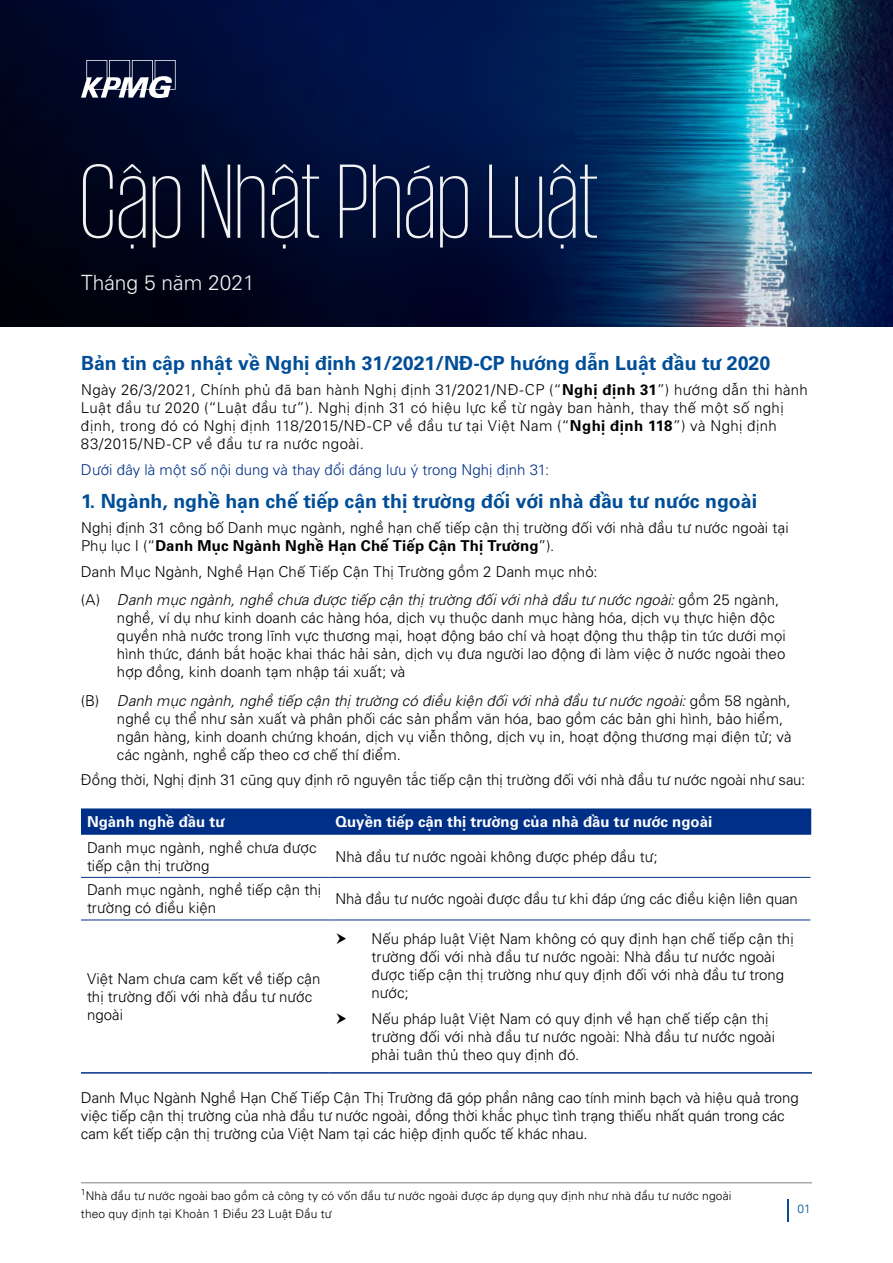
<style>
.page{position:relative;width:893px;height:1263px;background:#fff}
.page>*{position:absolute;margin:0;border:0;box-sizing:border-box;transform-origin:0 0}
.t1{font:200 108px "VNIKPMG";color:#f2f2f2}
.t2{font:300 21px "VNI Univers 45";color:#f2f2f2}
.t3{font:700 19.5px "VNI Univers 65";color:#004e98}
.t4{font:300 15px/18px "VNI Univers 45";letter-spacing:.005em;color:#000}
.t5{font:300 15px/18px "VNI Univers 45";letter-spacing:.025em;color:#000}
.t6{font:700 15px "VNI Univers 65";color:#fff}
.t7{font:300 15px "VNI Univers 45";letter-spacing:.005em;color:#002f87}
.t8{font:700 15px "VNI Univers 65";letter-spacing:.01em;color:#000}
.t9{font:300 12px/18px "VNI Univers 45";letter-spacing:.015em;color:#000}
.t10{font:300 12px "VNI Univers 45";color:#004e98}
.s1{font-family:"VNI Univers 65";font-weight:700}
.s2{font-family:"VNI Univers 45";font-weight:300}
.s3{font-style:italic}
</style>
<div class="page">
<img style="left:0;top:0;width:893px;height:326px">
<svg style="left:787px;top:1199px;width:1px;height:22px"></svg>
<svg style="left:81px;top:60px;width:95px;height:38px"></svg>
<svg style="left:81px;top:808px;width:730px;height:27px;background:#06348a"></svg>
<hr style="left:81px;top:877px;width:248px;height:1px;background:#002f87">
<hr style="left:329px;top:877px;width:481px;height:1px;background:#002f87">
<hr style="left:81px;top:919px;width:248px;height:1px;background:#002f87">
<hr style="left:329px;top:919px;width:481px;height:1px;background:#002f87">
<hr style="left:81px;top:1072px;width:248px;height:1px;background:#002f87">
<hr style="left:329px;top:1072px;width:483px;height:1px;background:#002f87">
<hr style="left:81px;top:1182px;width:731px;height:1px;background:#808285">
<h1 class="t1" style="left:80px;top:142px;width:522px">Cập Nhật Pháp Luật</h1>
<h2 class="t2" style="left:81px;top:267px;width:175px">Tháng 5 năm 2021</h2>
<h3 class="t3" style="left:81px;top:349px;width:691px">Bản tin cập nhật về Nghị định 31/2021/NĐ-CP hướng dẫn Luật đầu tư 2020</h3>
<p class="t5" style="left:81px;top:380px;width:728px">Ngày 26/3/2021, Chính phủ đã ban hành Nghị định 31/2021/NĐ-CP (“<span class="s1">Nghị định 31</span>”) hướng dẫn thi hành Luật đầu tư 2020 (“Luật đầu tư”). Nghị định 31 có hiệu lực kể từ ngày ban hành, thay thế một số nghị định, trong đó có Nghị định 118/2015/NĐ-CP về đầu tư tại Việt Nam (“<span class="s1">Nghị định 118</span>”) và Nghị định 83/2015/NĐ-CP về đầu tư ra nước ngoài.</p>
<p class="t7" style="left:81px;top:459px;width:470px">Dưới đây là một số nội dung và thay đổi đáng lưu ý trong Nghị định 31:</p>
<h3 class="t3" style="left:81px;top:487px;width:678px">1. Ngành, nghề hạn chế tiếp cận thị trường đối với nhà đầu tư nước ngoài</h3>
<p class="t4" style="left:81px;top:518px;width:709px">Nghị định 31 công bố Danh mục ngành, nghề hạn chế tiếp cận thị trường đối với nhà đầu tư nước ngoài tại</p>
<p class="t8" style="left:81px;top:535px;width:475px"><span class="s2">Phụ lục I (“</span>Danh Mục Ngành Nghề Hạn Chế Tiếp Cận Thị Trường<span class="s2">”).</span></p>
<p class="t4" style="left:81px;top:556px;width:700px;line-height:28.5px">Danh Mục Ngành, Nghề Hạn Chế Tiếp Cận Thị Trường gồm 2 Danh mục nhỏ:<br>(A) <span class="s3">Danh mục ngành, nghề chưa được tiếp cận thị trường đối với nhà đầu tư nước ngoài:</span> gồm 25 ngành,</p>
<p class="t4" style="left:117px;top:608px;width:670px">nghề, ví dụ như kinh doanh các hàng hóa, dịch vụ thuộc danh mục hàng hóa, dịch vụ thực hiện độc quyền nhà nước trong lĩnh vực thương mại, hoạt động báo chí và hoạt động thu thập tin tức dưới mọi hình thức, đánh bắt hoặc khai thác hải sản, dịch vụ đưa người lao động đi làm việc ở nước ngoài theo hợp đồng, kinh doanh tạm nhập tái xuất; và</p>
<p class="t4" style="left:117px;top:690px;width:676px;text-indent:-36px">(B) <span class="s3">Danh mục ngành, nghề tiếp cận thị trường có điều kiện đối với nhà đầu tư nước ngoài:</span> gồm 58 ngành, nghề cụ thể như sản xuất và phân phối các sản phẩm văn hóa, bao gồm các bản ghi hình, bảo hiểm, ngân hàng, kinh doanh chứng khoán, dịch vụ viễn thông, dịch vụ in, hoạt động thương mại điện tử; và các ngành, nghề cấp theo cơ chế thí điểm.</p>
<p class="t4" style="left:81px;top:770px;width:726px">Đồng thời, Nghị định 31 cũng quy định rõ nguyên tắc tiếp cận thị trường đối với nhà đầu tư nước ngoài như sau:</p>
<p class="t6" style="left:87px;top:811px;width:139px">Ngành nghề đầu tư</p>
<p class="t6" style="left:335px;top:811px;width:378px">Quyền tiếp cận thị trường của nhà đầu tư nước ngoài</p>
<p class="t4" style="left:87px;top:837px;width:231px">Danh mục ngành, nghề chưa được tiếp cận thị trường</p>
<p class="t4" style="left:335px;top:846px;width:324px">Nhà đầu tư nước ngoài không được phép đầu tư;</p>
<p class="t4" style="left:87px;top:880px;width:236px">Danh mục ngành, nghề tiếp cận thị trường có điều kiện</p>
<p class="t4" style="left:335px;top:889px;width:464px">Nhà đầu tư nước ngoài được đầu tư khi đáp ứng các điều kiện liên quan</p>
<p class="t4" style="left:87px;top:969px;width:235px">Việt Nam chưa cam kết về tiếp cận thị trường đối với nhà đầu tư nước ngoài</p>
<p class="t4" style="left:371px;top:929px;width:424px">Nếu pháp luật Việt Nam không có quy định hạn chế tiếp cận thị trường đối với nhà đầu tư nước ngoài: Nhà đầu tư nước ngoài được tiếp cận thị trường như quy định đối với nhà đầu tư trong nước;</p>
<p class="t4" style="left:371px;top:1008px;width:405px">Nếu pháp luật Việt Nam có quy định về hạn chế tiếp cận thị trường đối với nhà đầu tư nước ngoài: Nhà đầu tư nước ngoài phải tuân thủ theo quy định đó.</p>
<p class="t4" style="left:81px;top:1088px;width:719px">Danh Mục Ngành Nghề Hạn Chế Tiếp Cận Thị Trường đã góp phần nâng cao tính minh bạch và hiệu quả trong việc tiếp cận thị trường của nhà đầu tư nước ngoài, đồng thời khắc phục tình trạng thiếu nhất quán trong các cam kết tiếp cận thị trường của Việt Nam tại các hiệp định quốc tế khác nhau.</p>
<p class="t9" style="left:81px;top:1186px;width:652px"><sup>1</sup>Nhà đầu tư nước ngoài bao gồm cả công ty có vốn đầu tư nước ngoài được áp dụng quy định như nhà đầu tư nước ngoài theo quy định tại Khoản 1 Điều 23 Luật Đầu tư</p>
<p class="t10" style="left:797px;top:1200px;width:15px">01</p>
</div>
